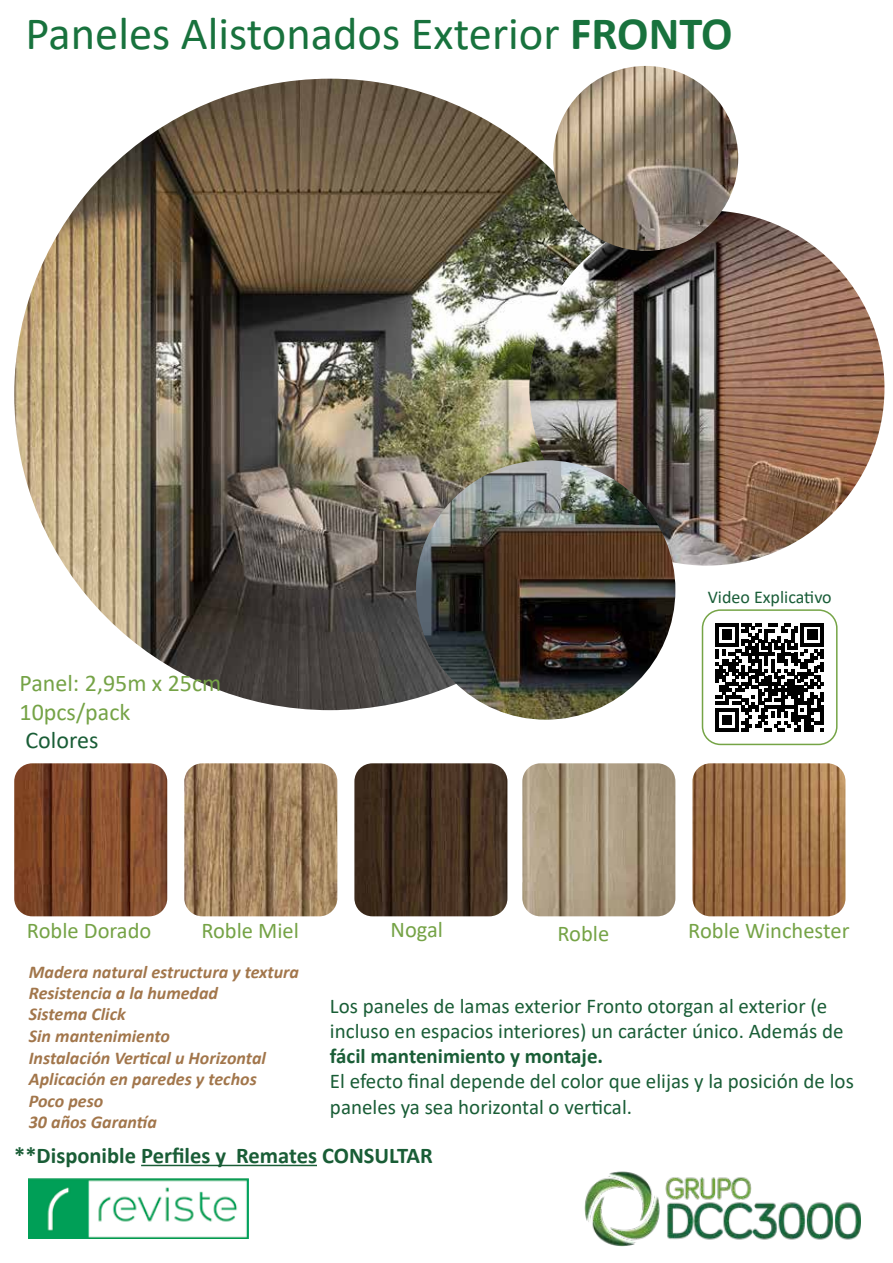
<style>
.page{position:relative;width:893px;height:1263px;background:#fff}
.page>*{position:absolute;margin:0;border:0;box-sizing:border-box;transform-origin:0 0}
.t1{font:46.5px "Calibri";color:#18723d}
.t2{font:24px/28.8px "Calibri";color:#75a346}
.t3{font:24px "Calibri";color:#195d36}
.t4{font:22.5px "Calibri";color:#75a346}
.t5{font:700 22.5px "Calibri";color:#195d36}
.t6{font:21px/25.2px "Calibri";color:#195d36}
.t7{font:700 21px "Calibri";color:#195d36}
.t8{font:italic 700 18px/21.5px "Calibri";color:#a2764b}
.t9{font:18px "Calibri";color:#195d38}
.s1{font-weight:700}
</style>
<div class="page">
<img style="left:14px;top:79px;width:632px;height:631px;border-radius:316px">
<img style="left:529px;top:210px;width:355px;height:356px;border-radius:178px">
<img style="left:416px;top:460px;width:259px;height:260px;border-radius:130px">
<img style="left:553px;top:66px;width:185px;height:185px;border-radius:92px">
<img style="left:14px;top:763px;width:153px;height:153px">
<img style="left:184px;top:763px;width:153px;height:153px">
<img style="left:354px;top:763px;width:153px;height:153px">
<img style="left:522px;top:763px;width:153px;height:153px">
<img style="left:692px;top:763px;width:153px;height:153px">
<img style="left:584px;top:1171px;width:276px;height:76px">
<img style="left:29px;top:1178px;width:219px;height:60px">
<svg style="left:716px;top:623px;width:108px;height:108px"></svg>
<div style="left:702px;top:609px;width:135px;height:136px;border:2px solid #75a446;border-radius:18px"></div>
<hr style="left:141px;top:1165px;width:176px;height:1px;background:#195d36">
<h1 class="t1" style="left:26px;top:1px;width:708px">Paneles Alistonados Exterior <span class="s1">FRONTO</span></h1>
<p class="t2" style="left:20px;top:668px;width:203px">Panel: 2,95m x 25cm<br>10pcs/pack</p>
<p class="t3" style="left:26px;top:723px;width:75px">Colores</p>
<p class="t9" style="left:708px;top:584px;width:126px">Video Explicativo</p>
<p class="t4" style="left:27px;top:914px;width:126px">Roble Dorado</p>
<p class="t4" style="left:201px;top:914px;width:99px">Roble Miel</p>
<p class="t4" style="left:391px;top:914px;width:54px">Nogal</p>
<p class="t4" style="left:557px;top:918px;width:53px">Roble</p>
<p class="t4" style="left:688px;top:914px;width:163px">Roble Winchester</p>
<p class="t8" style="left:29px;top:961px;width:272px">Madera natural estructura y textura<br>Resistencia a la humedad<br>Sistema Click<br>Sin mantenimiento<br>Instalación Vertical u Horizontal<br>Aplicación en paredes y techos<br>Poco peso<br>30 años Garantía</p>
<p class="t6" style="left:330px;top:993px;width:515px">Los paneles de lamas exterior Fronto otorgan al exterior (e incluso en espacios interiores) un carácter único. Además de</p>
<p class="t7" style="left:330px;top:1041px;width:275px">fácil mantenimiento y montaje.</p>
<p class="t6" style="left:330px;top:1068px;width:525px">El efecto final depende del color que elijas y la posición de los paneles ya sea horizontal o vertical.</p>
<p class="t5" style="left:14px;top:1139px;width:420px">**Disponible Perfiles y Remates CONSULTAR</p>
</div>
